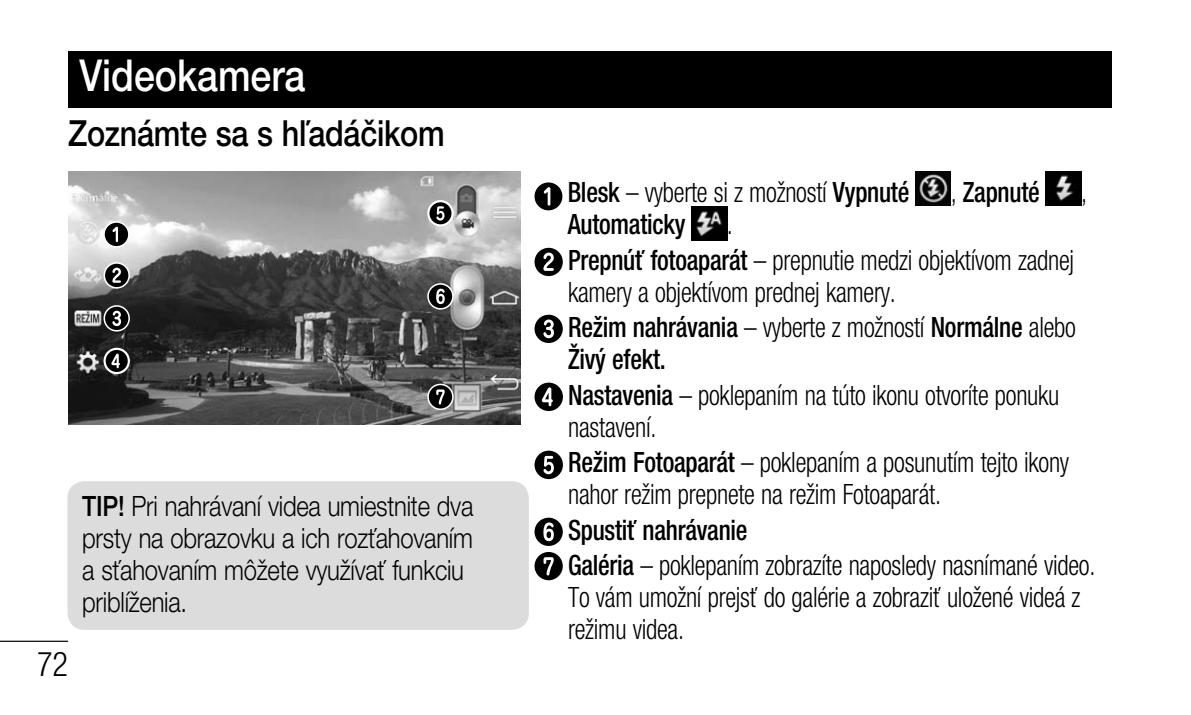
<style>
.page{position:relative;width:1191px;height:715px;background:#fff}
.page>*{position:absolute;margin:0;border:0;box-sizing:border-box;transform-origin:0 0}
.t1{font:500 44px "Helvetica Neue LT Pro";color:#fff;scale:.85 1}
.t2{font:500 36px "Helvetica Neue LT Pro";letter-spacing:-.01em;color:#000;scale:.85 1}
.t3{font:300 condensed 34px "Helvetica Neue LT Pro";color:#000;scale:.95 1}
.t4{font:300 condensed 28px/35.2px "Helvetica Neue LT Pro";letter-spacing:-.01em;color:#000;scale:.9 1}
.t5{font:300 28px/32px "Helvetica Neue LT Pro";letter-spacing:-.01em;color:#000;scale:.85 1}
.t6{font:500 condensed 28px "Helvetica Neue LT Pro";letter-spacing:-.01em;color:#000;scale:.9 1}
.s1{font-weight:500}
.s2{font-weight:300}
</style>
<div class="page">
<hr style="left:0;top:640px;width:68px;height:1px;background:#000">
<img style="left:68px;top:171px;width:452px;height:253px">
<svg style="left:103px;top:262px;width:27px;height:26px"></svg>
<svg style="left:105px;top:263px;width:23px;height:24px"></svg>
<svg style="left:103px;top:305px;width:27px;height:26px"></svg>
<svg style="left:105px;top:306px;width:23px;height:24px"></svg>
<svg style="left:103px;top:347px;width:27px;height:27px"></svg>
<svg style="left:106px;top:350px;width:22px;height:22px"></svg>
<svg style="left:427px;top:383px;width:27px;height:27px"></svg>
<svg style="left:429px;top:385px;width:23px;height:23px"></svg>
<svg style="left:427px;top:283px;width:27px;height:26px"></svg>
<svg style="left:429px;top:284px;width:23px;height:24px"></svg>
<svg style="left:103px;top:221px;width:27px;height:26px"></svg>
<svg style="left:105px;top:223px;width:23px;height:23px"></svg>
<svg style="left:427px;top:200px;width:27px;height:26px"></svg>
<svg style="left:429px;top:202px;width:22px;height:22px"></svg>
<svg style="left:534px;top:182px;width:28px;height:28px"></svg>
<img style="left:915px;top:171px;width:36px;height:35px">
<img style="left:1046px;top:171px;width:35px;height:35px">
<img style="left:691px;top:206px;width:36px;height:34px">
<svg style="left:534px;top:248px;width:29px;height:28px"></svg>
<svg style="left:534px;top:314px;width:29px;height:29px"></svg>
<svg style="left:534px;top:382px;width:29px;height:29px"></svg>
<svg style="left:534px;top:450px;width:29px;height:29px"></svg>
<svg style="left:534px;top:517px;width:29px;height:28px"></svg>
<svg style="left:534px;top:552px;width:29px;height:28px"></svg>
<div style="left:68px;top:51px;width:1043px;height:57px;background:#000"></div>
<div style="left:67px;top:481px;width:462px;height:148px;background:#dcdcdc;border-radius:17px"></div>
<h1 class="t1" style="left:79px;top:59px;width:267px">Videokamera</h1>
<p class="t2" style="left:68px;top:120px;width:445px">Zoznámte sa s hľadáčikom</p>
<p class="t3" style="left:37px;top:651px;width:34px">72</p>
<p class="t5" style="left:82px;top:492px;width:462px"><span class="s1">TIP!</span> Pri nahrávaní videa umiestnite dva prsty na obrazovku a ich rozťahovaním a sťahovaním môžete využívať funkciu priblíženia.</p>
<p class="t4" style="left:567px;top:178px;width:381px"><span class="s1">Blesk</span> – vyberte si z možností <span class="s1">Vypnuté</span></p>
<p class="t6" style="left:950px;top:182px;width:100px"><span class="s2">,</span> Zapnuté</p>
<p class="t4" style="left:1081px;top:178px;width:8px">,</p>
<p class="t6" style="left:567px;top:214px;width:132px">Automaticky</p>
<p class="t4" style="left:568px;top:209px;width:564px;text-indent:159px">.<br><span class="s1">Prepnúť fotoaparát</span> – prepnutie medzi objektívom zadnej</p>
<p class="t4" style="left:568px;top:277px;width:566px">kamery a objektívom prednej kamery.<br><span class="s1">Režim nahrávania</span> – vyberte z možností <span class="s1">Normálne</span> alebo</p>
<p class="t4" style="left:568px;top:344px;width:547px"><span class="s1">Živý efekt.<br>Nastavenia</span> – poklepaním na túto ikonu otvoríte ponuku</p>
<p class="t4" style="left:568px;top:412px;width:558px">nastavení.<br><span class="s1">Režim Fotoaparát</span> – poklepaním a posunutím tejto ikony</p>
<p class="t4" style="left:568px;top:479px;width:416px">nahor režim prepnete na režim Fotoaparát.</p>
<p class="t4" style="left:568px;top:514px;width:587px"><span class="s1">Spustiť nahrávanie<br>Galéria</span> – poklepaním zobrazíte naposledy nasnímané video.</p>
<p class="t4" style="left:568px;top:584px;width:571px;line-height:32px">To vám umožní prejsť do galérie a zobraziť uložené videá z režimu videa.</p>
</div>
